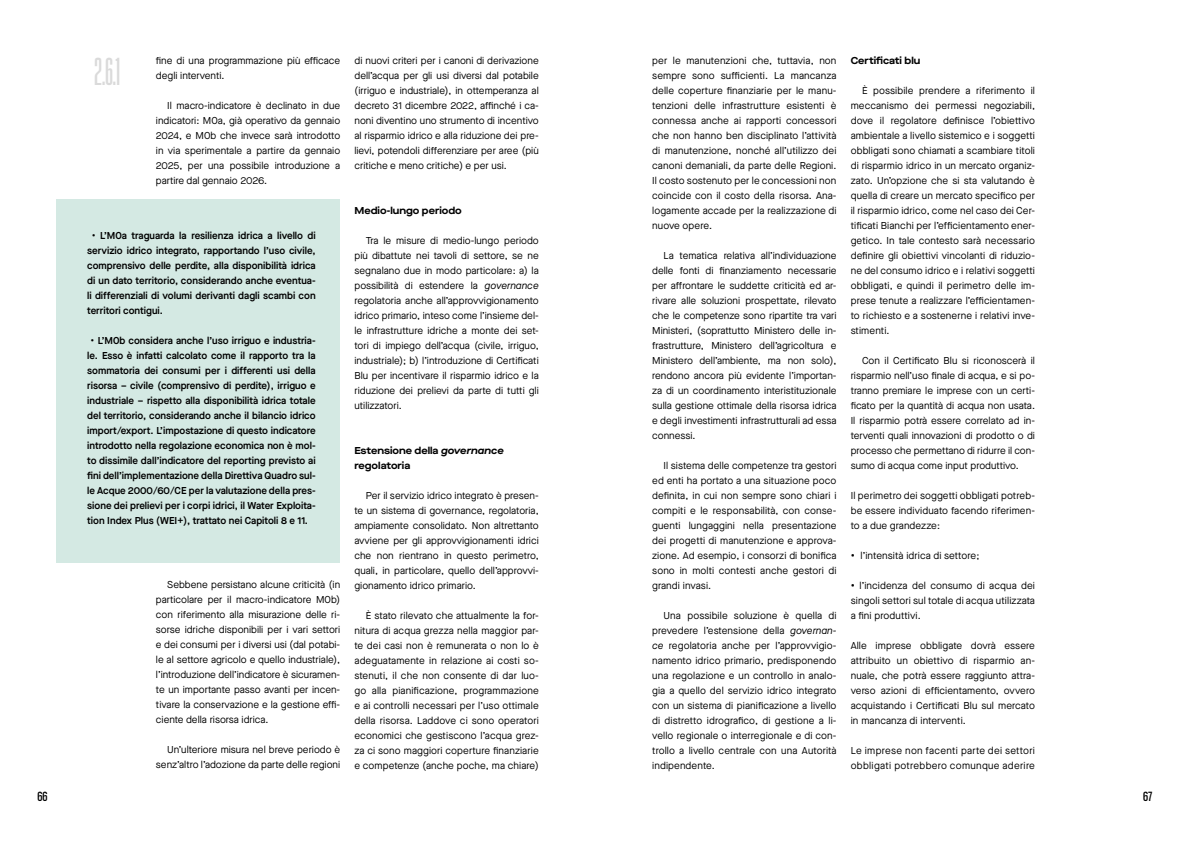
<style>
.page{position:relative;width:1191px;height:842px;background:#fff}
.page>*{position:absolute;margin:0;border:0;box-sizing:border-box;transform-origin:0 0}
.t1{font:41px "Coolvetica Crammed Rg";color:#dadada}
.t2{font:14px "Coolvetica Condensed Rg";color:#000}
.t3{font:10px/15px "Maison Neue";color:#000;text-align:justify}
.t4{font:600 10px/15px "Maison Neue";color:#000;text-align:justify}
.t5{font:700 expanded 10px/15px "Maison Neue";color:#000}
.t6{font:10px/15px "Maison Neue";letter-spacing:.03em;color:#000}
.s1{font-style:italic}
.s2{font-weight:700}
</style>
<div class="page">
<div style="left:57px;top:199px;width:283px;height:364px;background:#d4e9e3"></div>
<h1 class="t1" style="left:94px;top:51px;width:27px">2.6.1</h1>
<p class="t3" style="left:156px;top:53px;width:186px">fine di una programmazione più efficace degli interventi.</p>
<p class="t3" style="left:156px;top:98px;width:186px;text-indent:11px">Il macro-indicatore è declinato in due indicatori: M0a, già operativo da gennaio 2024, e M0b che invece sarà introdotto in via sperimentale a partire da gennaio 2025, per una possibile introduzione a partire dal gennaio 2026.</p>
<p class="t4" style="left:87px;top:228px;width:230px;text-indent:5px">• L’M0a traguarda la resilienza idrica a livello di servizio idrico integrato, rapportando l’uso civile, comprensivo delle perdite, alla disponibilità idrica di un dato territorio, considerando anche eventua&shy;li differenziali di volumi derivanti dagli scambi con territori contigui.</p>
<p class="t4" style="left:87px;top:333px;width:230px;text-indent:3px">• L’M0b considera anche l’uso irriguo e industria&shy;le. Esso è infatti calcolato come il rapporto tra la sommatoria dei consumi per i differenti usi della risorsa – civile (comprensivo di perdite), irriguo e industriale – rispetto alla disponibilità idrica totale del territorio, considerando anche il bilancio idrico import/export. L’impostazione di questo indicatore introdotto nella regolazione economica non è mol&shy;to dissimile dall’indicatore del reporting previsto ai fini dell’implementazione della Direttiva Quadro sul&shy;le Acque 2000/60/CE per la valutazione della pres&shy;sione dei prelievi per i corpi idrici, il Water Exploita&shy;tion Index Plus (WEI+), trattato nei Capitoli 8 e 11.</p>
<p class="t3" style="left:156px;top:577px;width:186px;text-indent:11px">Sebbene persistano alcune criticità (in particolare per il macro-indicatore M0b) con riferimento alla misurazione delle ri&shy;sorse idriche disponibili per i vari settori e dei consumi per i diversi usi (dal potabi&shy;le al settore agricolo e quello industriale), l’introduzione dell’indicatore è sicuramen&shy;te un importante passo avanti per incen&shy;tivare la conservazione e la gestione effi&shy;ciente della risorsa idrica.</p>
<p class="t3" style="left:156px;top:742px;width:186px;text-align:right">Un’ulteriore misura nel breve periodo è senz’altro l’adozione da parte delle regioni</p>
<p class="t3" style="left:354px;top:53px;width:186px">di nuovi criteri per i canoni di derivazione dell’acqua per gli usi diversi dal potabile (irriguo e industriale), in ottemperanza al decreto 31 dicembre 2022, affinché i ca&shy;noni diventino uno strumento di incentivo al risparmio idrico e alla riduzione dei pre&shy;lievi, potendoli differenziare per aree (più critiche e meno critiche) e per usi.</p>
<p class="t5" style="left:354px;top:203px;width:109px">Medio-lungo periodo</p>
<p class="t3" style="left:354px;top:233px;width:186px;text-indent:11px">Tra le misure di medio-lungo periodo più dibattute nei tavoli di settore, se ne segnalano due in modo particolare: a) la possibilità di estendere la <span class="s1">governance </span>regolatoria anche all’approvvigionamento idrico primario, inteso come l’insieme del&shy;le infrastrutture idriche a monte dei set&shy;tori di impiego dell’acqua (civile, irriguo, industriale); b) l’introduzione di Certificati Blu per incentivare il risparmio idrico e la riduzione dei prelievi da parte di tutti gli utilizzatori.</p>
<p class="t5" style="left:354px;top:443px;width:151px">Estensione della <span class="s1">governance </span>regolatoria</p>
<p class="t3" style="left:354px;top:488px;width:186px;text-indent:11px">Per il servizio idrico integrato è presen&shy;te un sistema di governance, regolatoria, ampiamente consolidato. Non altrettanto avviene per gli approvvigionamenti idrici che non rientrano in questo perimetro, quali, in particolare, quello dell’approvvi&shy;gionamento idrico primario.</p>
<p class="t3" style="left:354px;top:608px;width:186px;text-indent:11px">È stato rilevato che attualmente la for&shy;nitura di acqua grezza nella maggior par&shy;te dei casi non è remunerata o non lo è adeguatamente in relazione ai costi so&shy;stenuti, il che non consente di dar luo&shy;go alla pianificazione, programmazione e ai controlli necessari per l’uso ottimale della risorsa. Laddove ci sono operatori economici che gestiscono l’acqua grez&shy;za ci sono maggiori coperture finanziarie e competenze (anche poche, ma chiare)</p>
<p class="t3" style="left:652px;top:53px;width:186px">per le manutenzioni che, tuttavia, non sempre sono sufficienti. La mancanza delle coperture finanziarie per le manu&shy;tenzioni delle infrastrutture esistenti è connessa anche ai rapporti concessori che non hanno ben disciplinato l’attività di manutenzione, nonché all’utilizzo dei canoni demaniali, da parte delle Regioni.<br>Il costo sostenuto per le concessioni non coincide con il costo della risorsa. Ana&shy;logamente accade per la realizzazione di nuove opere.</p>
<p class="t3" style="left:652px;top:248px;width:186px;text-indent:11px">La tematica relativa all’individuazione delle fonti di finanziamento necessarie per affrontare le suddette criticità ed ar&shy;rivare alle soluzioni prospettate, rilevato che le competenze sono ripartite tra vari Ministeri, (soprattutto Ministero delle in&shy;frastrutture, Ministero dell’agricoltura e Ministero dell’ambiente, ma non solo), rendono ancora più evidente l’importan&shy;za di un coordinamento interistituzionale sulla gestione ottimale della risorsa idrica e degli investimenti infrastrutturali ad essa connessi.</p>
<p class="t3" style="left:652px;top:458px;width:186px;text-indent:11px">Il sistema delle competenze tra gestori ed enti ha portato a una situazione poco definita, in cui non sempre sono chiari i compiti e le responsabilità, con conse&shy;guenti lungaggini nella presentazione dei progetti di manutenzione e approva&shy;zione. Ad esempio, i consorzi di bonifica sono in molti contesti anche gestori di grandi invasi.</p>
<p class="t3" style="left:652px;top:608px;width:186px;text-indent:11px">Una possibile soluzione è quella di prevedere l’estensione della <span class="s1">governan&shy;ce</span> regolatoria anche per l’approvvigio&shy;namento idrico primario, predisponendo una regolazione e un controllo in analo&shy;gia a quello del servizio idrico integrato con un sistema di pianificazione a livello di distretto idrografico, di gestione a li&shy;vello regionale o interregionale e di con&shy;trollo a livello centrale con una Autorità indipendente.</p>
<p class="t5" style="left:850px;top:53px;width:71px">Certificati blu</p>
<p class="t3" style="left:850px;top:83px;width:186px;text-indent:11px">È possibile prendere a riferimento il meccanismo dei permessi negoziabili, dove il regolatore definisce l’obiettivo ambientale a livello sistemico e i soggetti obbligati sono chiamati a scambiare titoli di risparmio idrico in un mercato organiz&shy;zato. Un’opzione che si sta valutando è quella di creare un mercato specifico per il risparmio idrico, come nel caso dei Cer&shy;tificati Bianchi per l’efficientamento ener&shy;getico. In tale contesto sarà necessario definire gli obiettivi vincolanti di riduzio&shy;ne del consumo idrico e i relativi soggetti obbligati, e quindi il perimetro delle im&shy;prese tenute a realizzare l’efficientamen&shy;to richiesto e a sostenerne i relativi inve&shy;stimenti.</p>
<p class="t3" style="left:850px;top:353px;width:186px;text-indent:11px">Con il Certificato Blu si riconoscerà il risparmio nell’uso finale di acqua, e si po&shy;tranno premiare le imprese con un certi&shy;ficato per la quantità di acqua non usata.<br>Il risparmio potrà essere correlato ad in&shy;terventi quali innovazioni di prodotto o di processo che permettano di ridurre il con&shy;sumo di acqua come input produttivo.</p>
<p class="t3" style="left:850px;top:488px;width:186px">Il perimetro dei soggetti obbligati potreb&shy;be essere individuato facendo riferimen&shy;to a due grandezze:</p>
<p class="t3" style="left:850px;top:548px;width:130px"><span class="s2">•</span> l’intensità idrica di settore;</p>
<p class="t3" style="left:850px;top:578px;width:186px"><span class="s2">•</span> l’incidenza del consumo di acqua dei singoli settori sul totale di acqua utilizzata a fini produttivi.</p>
<p class="t3" style="left:850px;top:638px;width:186px">Alle imprese obbligate dovrà essere attribuito un obiettivo di risparmio an&shy;nuale, che potrà essere raggiunto attra&shy;verso azioni di efficientamento, ovvero acquistando i Certificati Blu sul mercato in mancanza di interventi.</p>
<p class="t6" style="left:850px;top:743px;width:186px">Le imprese non facenti parte dei settori obbligati potrebbero comunque aderire</p>
<h2 class="t2" style="left:38px;top:787px;width:12px">66</h2>
<h2 class="t2" style="left:1143px;top:787px;width:11px">67</h2>
</div>
